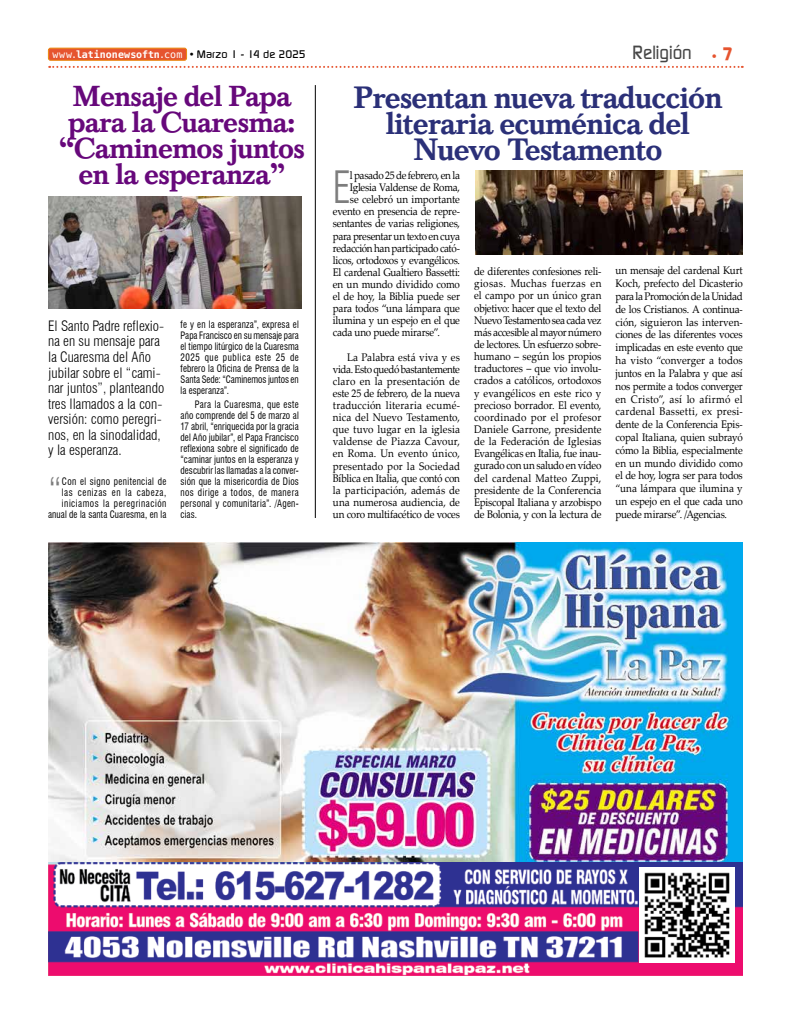
<style>
.page{position:relative;width:791px;height:1021px;background:#fff}
.page>*{position:absolute;margin:0;border:0;box-sizing:border-box;transform-origin:0 0}
.t1{font:300 condensed 43.5px "Swiss 721 BT";color:#7d7d7d;scale:.9 1}
.t2{font:300 condensed 39.5px "Swiss 721 BT";color:#7d7d7d;scale:.9 1}
.t3{font:500 32px/26px "Baskerville T";letter-spacing:-.03em;color:#2b3078;text-align:center}
.t4{font:500 30px/26px "Baskerville T";letter-spacing:-.03em;color:#67087b;text-align:center}
.t5{font:500 19px "Continuum";color:#464646;scale:.9 1}
.t6{font:300 condensed 14px/15.5px "Swiss 721 BT";color:#000}
.t7{font:11px/12.1px "Palatino Linotype";letter-spacing:-.02em;color:#000;text-align:justify;scale:.9 1}
.t8{font:500 11px "Continuum";letter-spacing:.005em;color:#000}
.t9{font:condensed 10px/11px "Swiss 721 BT";letter-spacing:.035em;color:#000;text-align:justify;scale:.9 1}
.s1{font-family:"Bitstream Vera Sans Mono";font-weight:400;font-size:10px;color:#fff}
.s2{font-family:"Bitstream Vera Sans Mono";font-weight:700;font-size:10px;color:#fff}
.s3{font-weight:700;font-size:11px;color:#e6542f}
.s4{font-weight:700;font-size:18px;color:#e6542f}
</style>
<div class="page">
<div style="left:48px;top:48px;width:139px;height:12px;background:#e6542f;border-radius:2px"></div>
<div style="left:48px;top:48px;width:139px;height:12px;border:1px solid #eb880e;border-radius:2px"></div>
<svg style="left:49px;top:66px;width:694px;height:2px"></svg>
<img style="left:48px;top:542px;width:695px;height:433px">
<img style="left:639px;top:867px;width:95px;height:95px">
<hr style="left:315px;top:85px;width:1px;height:433px;background:#000">
<img style="left:475px;top:171px;width:268px;height:84px">
<img style="left:48px;top:196px;width:253px;height:113px">
<p class="t8" style="left:52px;top:47px;width:255px"><span class="s1">www.</span><span class="s2">latinonewsoftn</span><span class="s1">.com</span> • Marzo 1 - 14 de 2025</p>
<h3 class="t5" style="left:632px;top:40px;width:113px">Religión <span class="s3">•</span> <span class="s4">7</span></h3>
<h3 class="t4" style="left:59px;top:83px;width:248px">Mensaje del Papa para la Cuaresma: “Caminemos juntos en la esperanza”</h3>
<h3 class="t3" style="left:353px;top:84px;width:371px">Presentan nueva traducción literaria ecuménica del<br>Nuevo Testamento</h3>
<h1 class="t1" style="left:333px;top:161px;width:21px">E</h1>
<p class="t7" style="left:350px;top:169px;width:124px">l pasado 25 de febrero, en la</p>
<p class="t7" style="left:350px;top:181px;width:124px">Iglesia Valdense de Roma,</p>
<p class="t7" style="left:350px;top:193px;width:124px">se celebró un importante</p>
<p class="t7" style="left:333px;top:205px;width:143px">evento en presencia de repre-</p>
<p class="t7" style="left:333px;top:217px;width:143px">sentantes de varias religiones,</p>
<p class="t7" style="left:333px;top:229px;width:143px">para presentar un texto en cuya</p>
<p class="t7" style="left:333px;top:241px;width:143px">redacción han participado cató-</p>
<p class="t7" style="left:333px;top:253px;width:143px">licos, ortodoxos y evangélicos.</p>
<p class="t7" style="left:333px;top:266px;width:143px">El cardenal Gualtiero Bassetti:</p>
<p class="t7" style="left:333px;top:278px;width:143px">en un mundo dividido como</p>
<p class="t7" style="left:333px;top:290px;width:143px">el de hoy, la Biblia puede ser</p>
<p class="t7" style="left:333px;top:302px;width:143px">para todos “una lámpara que</p>
<p class="t7" style="left:333px;top:314px;width:143px">ilumina y un espejo en el que</p>
<p class="t7" style="left:333px;top:326px;width:120px">cada uno puede mirarse”.</p>
<p class="t7" style="left:333px;top:350px;width:143px;text-indent:14px">La Palabra está viva y es vida. Esto quedó bastantemente claro en la presentación de este 25 de febrero, de la nueva traducción literaria ecumé&shy;nica del Nuevo Testamento, que tuvo lugar en la iglesia valdense de Piazza Cavour, en Roma. Un evento único, presentado por la Sociedad Bíblica en Italia, que contó con la participación, además de una numerosa audiencia, de un coro multifacético de voces</p>
<p class="t7" style="left:474px;top:265px;width:143px">de diferentes confesiones reli&shy;giosas. Muchas fuerzas en el campo por un único gran objetivo: hacer que el texto del Nuevo Testamento sea cada vez más accesible al mayor número de lectores. Un esfuerzo sobre&shy;humano – según los propios traductores – que vio involu&shy;crados a católicos, ortodoxos y evangélicos en este rico y precioso borrador. El evento, coordinado por el profesor Daniele Garrone, presidente de la Federación de Iglesias Evangélicas en Italia, fue inau&shy;gurado con un saludo en vídeo del cardenal Matteo Zuppi, presidente de la Conferencia Episcopal Italiana y arzobispo de Bolonia, y con la lectura de</p>
<p class="t7" style="left:615px;top:264px;width:143px;line-height:12.8px">un mensaje del cardenal Kurt Koch, prefecto del Dicasterio para la Promoción de la Unidad de los Cristianos. A continua&shy;ción, siguieron las interven&shy;ciones de las diferentes voces implicadas en este evento que ha visto “converger a todos juntos en la Palabra y que así nos permite a todos converger en Cristo”, así lo afirmó el cardenal Bassetti, ex presi&shy;dente de la Conferencia Epis&shy;copal Italiana, quien subrayó cómo la Biblia, especialmente en un mundo dividido como el de hoy, logra ser para todos “una lámpara que ilumina y un espejo en el que cada uno puede mirarse”. /Agencias.</p>
<p class="t6" style="left:48px;top:318px;width:118px">El Santo Padre reflexio&shy;na en su mensaje para la Cuaresma del Año jubilar sobre el “cami&shy;nar juntos”, planteando tres llamados a la con&shy;versión: como peregri&shy;nos, en la sinodalidad, y la esperanza.</p>
<h2 class="t2" style="left:48px;top:469px;width:17px">“</h2>
<p class="t9" style="left:181px;top:319px;width:133px">fe y en la esperanza”, expresa el Papa Francisco en su mensaje para el tiempo litúrgico de la Cuaresma 2025 que publica este 25 de febrero la Oficina de Prensa de la Santa Sede: “Caminemos juntos en la esperanza”.</p>
<p class="t9" style="left:181px;top:399px;width:133px;text-indent:14px">Para la Cuaresma, que este año comprende del 5 de marzo al 17 abril, “enriquecida por la gracia del Año jubilar”, el Papa Francisco reflexiona sobre el significado de “caminar juntos en la esperanza y descubrir las llamadas a la conver&shy;sión que la misericordia de Dios nos dirige a todos, de manera personal y comunitaria”. /Agen&shy;cias.</p>
<p class="t9" style="left:48px;top:476px;width:133px;text-align:right">Con el signo penitencial de<br>las cenizas en la cabeza, iniciamos la peregrinación anual de la santa Cuaresma, en la</p>
</div>
